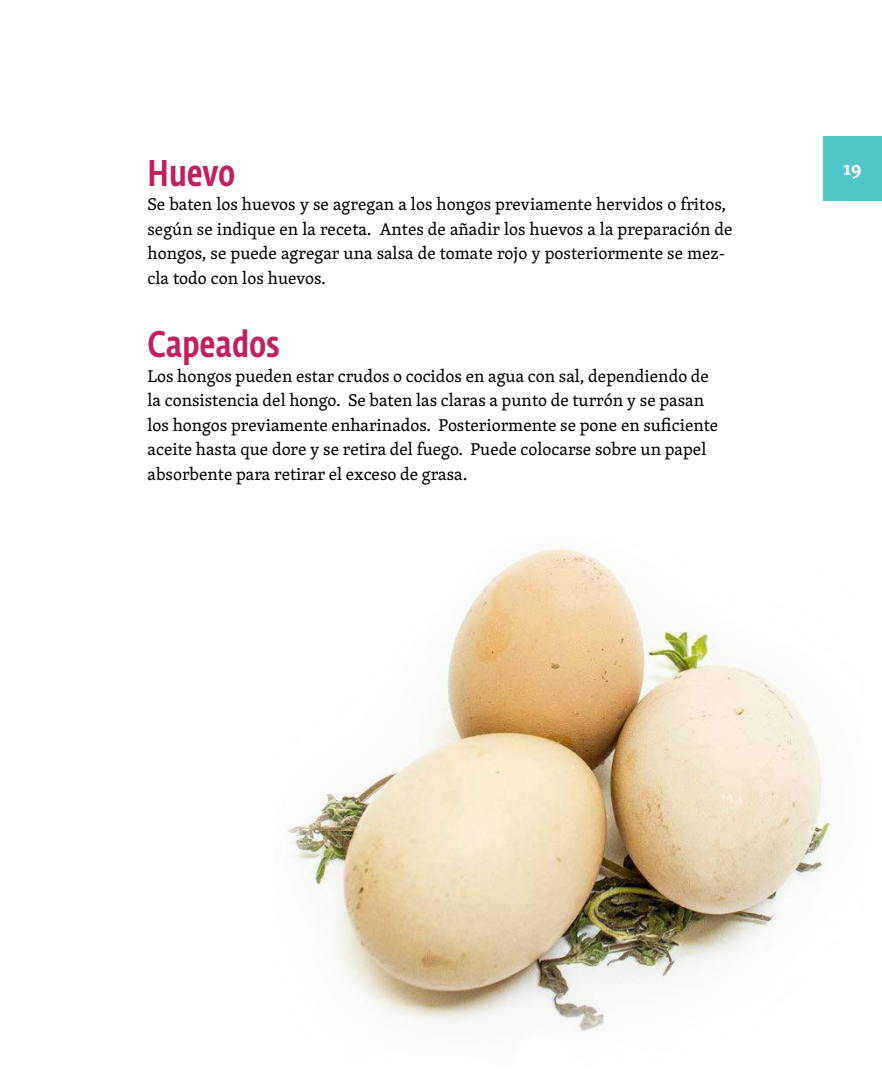
<style>
.page{position:relative;width:882px;height:1071px;background:#fff}
.page>*{position:absolute;margin:0;border:0;box-sizing:border-box;transform-origin:0 0}
.t1{font:500 36.75px "Fedra Sans Cond Std";color:#c11f5f}
.t2{font:700 19.25px "Skolar";color:#fff}
.t3{font:17.5px/24.5px "Skolar";color:#000}
</style>
<div class="page">
<div style="left:823px;top:136px;width:59px;height:65px;background:#4fc6c8"></div>
<img style="left:287px;top:549px;width:546px;height:483px">
<h1 class="t1" style="left:148px;top:150px;width:89px">Huevo</h1>
<p class="t2" style="left:843px;top:154px;width:20px">19</p>
<p class="t3" style="left:148px;top:191px;width:586px">Se baten los huevos y se agregan a los hongos previamente hervidos o fritos, según se indique en la receta. Antes de añadir los huevos a la preparación de hongos, se puede agregar una salsa de tomate rojo y posteriormente se mez&shy;cla todo con los huevos.</p>
<h1 class="t1" style="left:148px;top:322px;width:134px">Capeados</h1>
<p class="t3" style="left:148px;top:363px;width:572px">Los hongos pueden estar crudos o cocidos en agua con sal, dependiendo de la consistencia del hongo. Se baten las claras a punto de turrón y se pasan los hongos previamente enharinados. Posteriormente se pone en suficiente aceite hasta que dore y se retira del fuego. Puede colocarse sobre un papel absorbente para retirar el exceso de grasa.</p>
</div>
